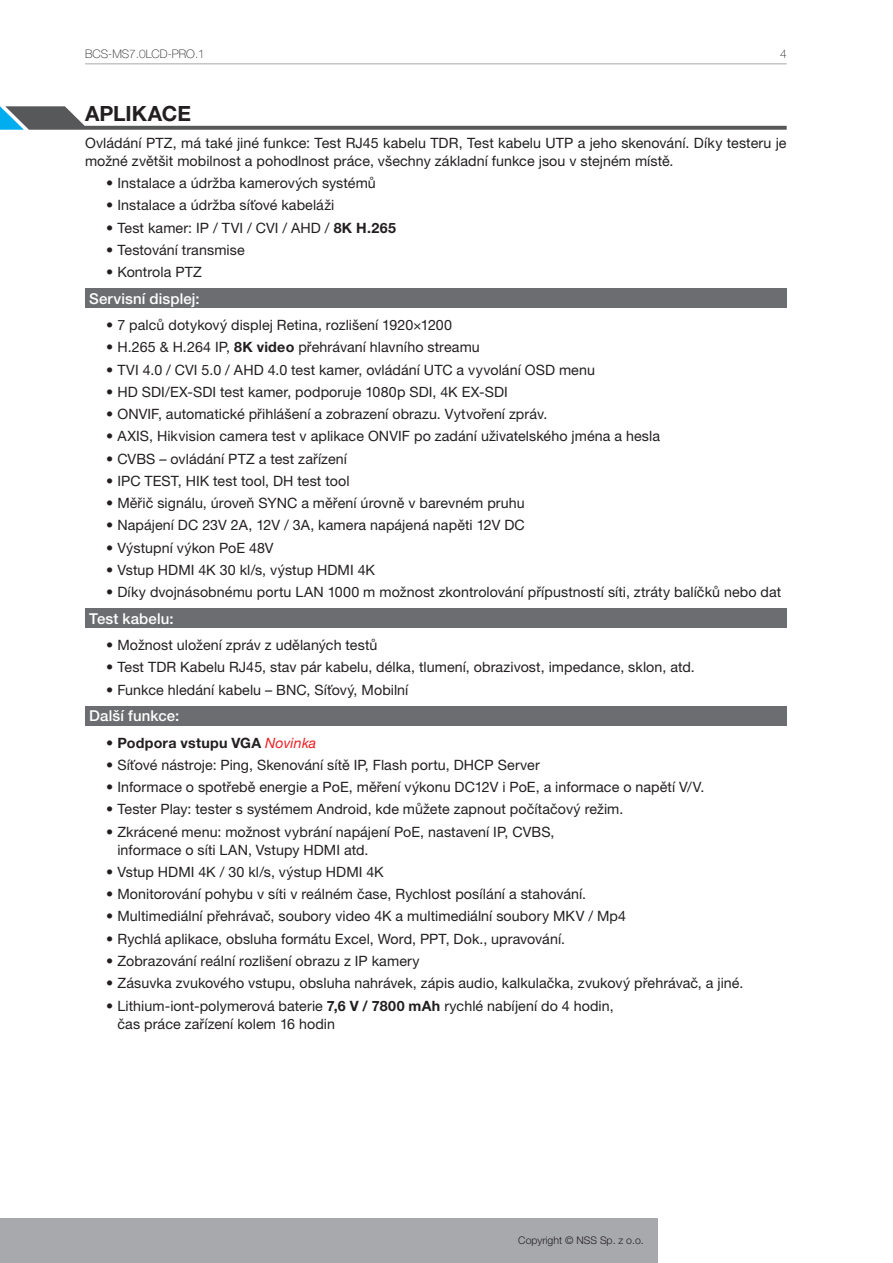
<style>
.page{position:relative;width:893px;height:1263px;background:#fff}
.page>*{position:absolute;margin:0;border:0;box-sizing:border-box;transform-origin:0 0}
.Rozdzial{font:700 21px "Helvetica Neue LT Pro";color:#231f20}
.Pogrubienia{font:500 15px "Helvetica Neue LT Pro";letter-spacing:.01em;color:#fff}
.Rozdzial-2{font:14.25px/18px "Helvetica Neue LT Pro";letter-spacing:.005em;color:#231f20}
.Rozdzial-3{font:700 14.25px "Helvetica Neue LT Pro";letter-spacing:.015em;color:#231f20}
.t1{font:100 11.85px "Helvetica Neue LT Pro";color:#231f20}
.t2{font:300 10.5px "Helvetica Neue LT Pro";color:#231f20}
.s1{font-weight:700}
.s2{font-weight:400;font-style:italic;color:#ee1d23}
</style>
<div class="page">
<div style="left:0;top:1218px;width:658px;height:45px;background:#a8a9ad"></div>
<hr style="left:85px;top:63px;width:702px;height:1px;background:#a8a9ad">
<div style="left:85px;top:289px;width:702px;height:19px;background:#6c6d70"></div>
<div style="left:85px;top:609px;width:702px;height:19px;background:#6c6d70"></div>
<div style="left:85px;top:706px;width:702px;height:19px;background:#6c6d70"></div>
<svg style="left:0;top:106px;width:787px;height:24px"></svg>
<p class="t1" style="left:85px;top:47px;width:121px">BCS-MS7.0LCD-PRO.1</p>
<p class="t1" style="left:780px;top:47px;width:8px">4</p>
<p class="Rozdzial" style="left:85px;top:101px;width:107px">APLIKACE</p>
<p class="Rozdzial-2" style="left:85px;top:134px;width:703px">Ovládání PTZ, má také jiné funkce: Test RJ45 kabelu TDR, Test kabelu UTP a jeho skenování. Díky testeru je možné zvětšit mobilnost a pohodlnost práce, všechny základní funkce jsou v stejném místě.</p>
<p class="Rozdzial-2" style="left:106px;top:174px;width:271px"><span class="s1">•</span> Instalace a údržba kamerových systémů</p>
<p class="Rozdzial-2" style="left:106px;top:196px;width:230px"><span class="s1">•</span> Instalace a údržba síťové kabeláži</p>
<p class="Rozdzial-2" style="left:106px;top:218px;width:291px"><span class="s1">•</span> Test kamer: IP / TVI / CVI / AHD / <span class="s1">8K H.265</span></p>
<p class="Rozdzial-2" style="left:106px;top:241px;width:140px"><span class="s1">•</span> Testování transmise</p>
<p class="Rozdzial-2" style="left:106px;top:263px;width:97px"><span class="s1">•</span> Kontrola PTZ</p>
<p class="Pogrubienia" style="left:89px;top:289px;width:112px">Servisní displej:</p>
<p class="Rozdzial-2" style="left:106px;top:316px;width:347px"><span class="s1">•</span> 7 palců dotykový displej Retina, rozlišení 1920×1200</p>
<p class="Rozdzial-2" style="left:106px;top:338px;width:375px"><span class="s1">•</span> H.265 &amp; H.264 IP, <span class="s1">8K video</span> přehrávaní hlavního streamu</p>
<p class="Rozdzial-2" style="left:106px;top:360px;width:490px"><span class="s1">•</span> TVI 4.0 / CVI 5.0 / AHD 4.0 test kamer, ovládání UTC a vyvolání OSD menu</p>
<p class="Rozdzial-2" style="left:106px;top:383px;width:403px"><span class="s1">•</span> HD SDI/EX-SDI test kamer, podporuje 1080p SDI, 4K EX-SDI</p>
<p class="Rozdzial-2" style="left:106px;top:405px;width:443px"><span class="s1">•</span> ONVIF, automatické přihlášení a zobrazení obrazu. Vytvoření zpráv.</p>
<p class="Rozdzial-2" style="left:106px;top:427px;width:555px"><span class="s1">•</span> AXIS, Hikvision camera test v aplikace ONVIF po zadání uživatelského jména a hesla</p>
<p class="Rozdzial-2" style="left:106px;top:449px;width:242px"><span class="s1">•</span> CVBS – ovládání PTZ a test zařízení</p>
<p class="Rozdzial-2" style="left:106px;top:472px;width:245px"><span class="s1">•</span> IPC TEST, HIK test tool, DH test tool</p>
<p class="Rozdzial-2" style="left:106px;top:494px;width:420px"><span class="s1">•</span> Měřič signálu, úroveň SYNC a měření úrovně v barevném pruhu</p>
<p class="Rozdzial-2" style="left:106px;top:516px;width:420px"><span class="s1">•</span> Napájení DC 23V 2A, 12V / 3A, kamera napájená napěti 12V DC</p>
<p class="Rozdzial-2" style="left:106px;top:538px;width:169px"><span class="s1">•</span> Výstupní výkon PoE 48V</p>
<p class="Rozdzial-2" style="left:106px;top:561px;width:270px"><span class="s1">•</span> Vstup HDMI 4K 30 kl/s, výstup HDMI 4K</p>
<p class="Rozdzial-2" style="left:106px;top:583px;width:676px"><span class="s1">•</span> Díky dvojnásobnému portu LAN 1000 m možnost zkontrolování přípustností síti, ztráty balíčků nebo dat</p>
<p class="Pogrubienia" style="left:89px;top:609px;width:86px">Test kabelu:</p>
<p class="Rozdzial-2" style="left:106px;top:636px;width:273px"><span class="s1">•</span> Možnost uložení zpráv z udělaných testů</p>
<p class="Rozdzial-2" style="left:106px;top:658px;width:590px"><span class="s1">•</span> Test TDR Kabelu RJ45, stav pár kabelu, délka, tlumení, obrazivost, impedance, sklon, atd.</p>
<p class="Rozdzial-2" style="left:106px;top:680px;width:304px"><span class="s1">•</span> Funkce hledání kabelu – BNC, Síťový, Mobilní</p>
<p class="Pogrubienia" style="left:89px;top:707px;width:91px">Další funkce:</p>
<p class="Rozdzial-3" style="left:106px;top:734px;width:212px">• Podpora vstupu VGA <span class="s2">Novinka</span></p>
<p class="Rozdzial-2" style="left:106px;top:756px;width:435px"><span class="s1">•</span> Síťové nástroje: Ping, Skenování sítě IP, Flash portu, DHCP Server</p>
<p class="Rozdzial-2" style="left:106px;top:778px;width:600px"><span class="s1">•</span> Informace o spotřebě energie a PoE, měření výkonu DC12V i PoE, a informace o napětí V/V.</p>
<p class="Rozdzial-2" style="left:106px;top:800px;width:519px"><span class="s1">•</span> Tester Play: tester s systémem Android, kde můžete zapnout počítačový režim.</p>
<p class="Rozdzial-2" style="left:117px;top:822px;width:439px;text-indent:-11px"><span class="s1">•</span> Zkrácené menu: možnost vybrání napájení PoE, nastavení IP, CVBS, informace o síti LAN, Vstupy HDMI atd.</p>
<p class="Rozdzial-2" style="left:106px;top:863px;width:279px"><span class="s1">•</span> Vstup HDMI 4K / 30 kl/s, výstup HDMI 4K</p>
<p class="Rozdzial-2" style="left:106px;top:885px;width:481px"><span class="s1">•</span> Monitorování pohybu v síti v reálném čase, Rychlost posílání a stahování.</p>
<p class="Rozdzial-2" style="left:106px;top:907px;width:521px"><span class="s1">•</span> Multimediální přehrávač, soubory video 4K a multimediální soubory MKV / Mp4</p>
<p class="Rozdzial-2" style="left:106px;top:929px;width:460px"><span class="s1">•</span> Rychlá aplikace, obsluha formátu Excel, Word, PPT, Dok., upravování.</p>
<p class="Rozdzial-2" style="left:106px;top:952px;width:315px"><span class="s1">•</span> Zobrazování reální rozlišení obrazu z IP kamery</p>
<p class="Rozdzial-2" style="left:106px;top:974px;width:639px"><span class="s1">•</span> Zásuvka zvukového vstupu, obsluha nahrávek, zápis audio, kalkulačka, zvukový přehrávač, a jiné.</p>
<p class="Rozdzial-2" style="left:117px;top:996px;width:498px;text-indent:-11px"><span class="s1">•</span> Lithium-iont-polymerová baterie <span class="s1">7,6 V / 7800 mAh</span> rychlé nabíjení do 4 hodin, čas práce zařízení kolem 16 hodin</p>
<p class="t2" style="left:518px;top:1234px;width:127px">Copyright © NSS Sp. z o.o.</p>
</div>
